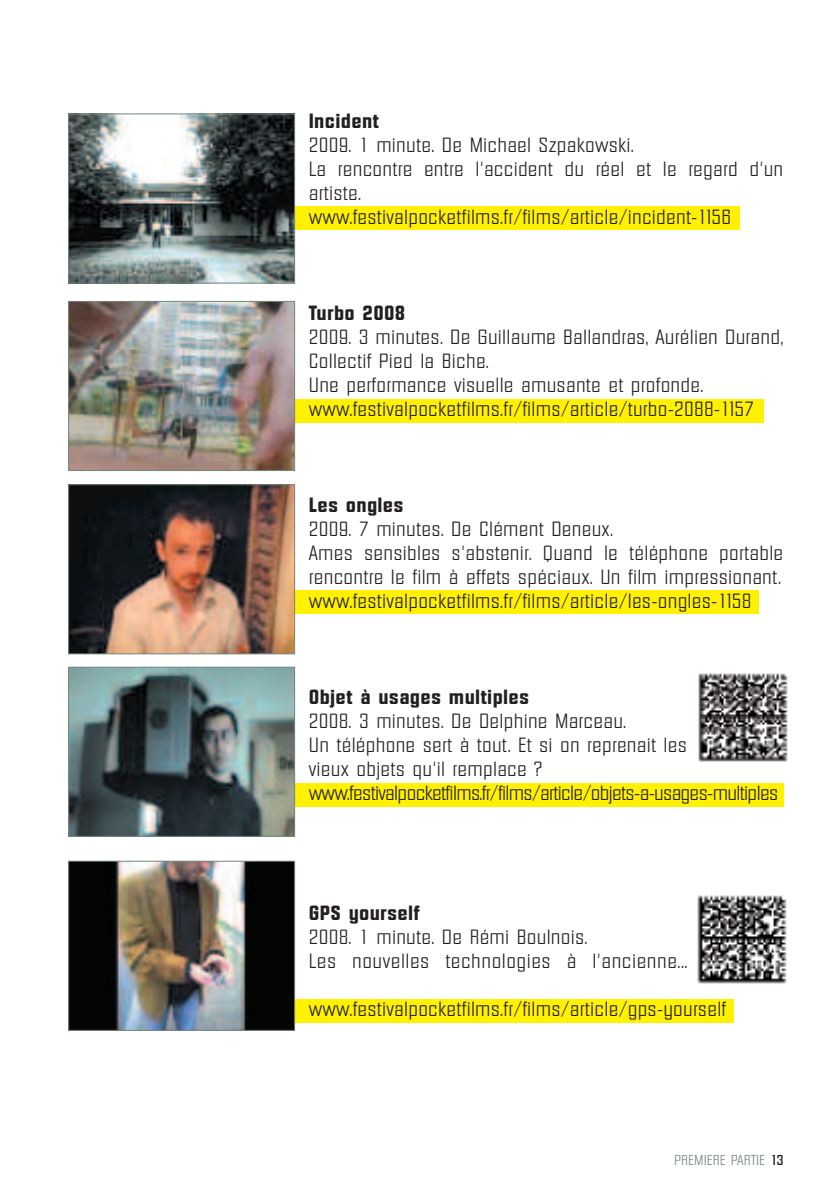
<style>
.page{position:relative;width:840px;height:1191px;background:#fff}
.page>*{position:absolute;margin:0;border:0;box-sizing:border-box;transform-origin:0 0}
.t1{font:300 20px/24px "Diamante";letter-spacing:.045em;color:#231f20}
.t2{font:700 20px "Diamante";letter-spacing:.05em;color:#231f20}
.t3{font:300 14px "Diamante";letter-spacing:.045em;color:#75887e}
.s1{font-weight:500;color:#231f20}
</style>
<div class="page">
<div style="left:240px;top:999px;width:493px;height:24px;background:#fff101"></div>
<div style="left:290px;top:783px;width:493px;height:23px;background:#fff101"></div>
<div style="left:262px;top:590px;width:495px;height:23px;background:#fff101"></div>
<div style="left:252px;top:399px;width:511px;height:23px;background:#fff101"></div>
<div style="left:240px;top:206px;width:499px;height:24px;background:#fff101"></div>
<img style="left:70px;top:115px;width:223px;height:166px">
<div style="left:68px;top:113px;width:227px;height:170px;border:1px solid #75887e"></div>
<img style="left:70px;top:303px;width:223px;height:166px">
<div style="left:68px;top:301px;width:227px;height:170px;border:1px solid #75887e"></div>
<img style="left:70px;top:486px;width:223px;height:166px">
<div style="left:68px;top:484px;width:227px;height:170px;border:1px solid #75887e"></div>
<img style="left:70px;top:668px;width:223px;height:167px">
<div style="left:68px;top:666px;width:227px;height:171px;border:1px solid #75887e"></div>
<img style="left:70px;top:862px;width:223px;height:166px">
<div style="left:68px;top:860px;width:227px;height:170px;border:1px solid #75887e"></div>
<img style="left:698px;top:673px;width:90px;height:89px">
<img style="left:697px;top:895px;width:90px;height:89px">
<p class="t2" style="left:309px;top:113px;width:71px">Incident</p>
<p class="t1" style="left:309px;top:134px;width:475px">2009. 1 minute. De Michael Szpakowski.<br>La rencontre entre l'accident du réel et le regard d'un artiste. www.festivalpocketfilms.fr/films/article/incident-1156</p>
<p class="t2" style="left:309px;top:305px;width:97px">Turbo 2008</p>
<p class="t1" style="left:309px;top:326px;width:475px">2009. 3 minutes. De Guillaume Ballandras, Aurélien Durand, Collectif Pied la Biche.<br>Une performance visuelle amusante et profonde. www.festivalpocketfilms.fr/films/article/turbo-2088-1157</p>
<p class="t2" style="left:309px;top:497px;width:96px">Les ongles</p>
<p class="t1" style="left:309px;top:518px;width:475px">2009. 7 minutes. De Clément Deneux.<br>Ames sensibles s'abstenir. Quand le téléphone portable rencontre le film à effets spéciaux. Un film impressionant. www.festivalpocketfilms.fr/films/article/les-ongles-1158</p>
<p class="t2" style="left:309px;top:689px;width:221px">Objet à usages multiples</p>
<p class="t1" style="left:309px;top:710px;width:470px">2008. 3 minutes. De Delphine Marceau.<br>Un téléphone sert à tout. Et si on reprenait les<br>vieux objets qu'il remplace ? www.festivalpocketfilms.fr/films/article/objets-a-usages-multiples</p>
<p class="t2" style="left:309px;top:905px;width:112px">GPS yourself</p>
<p class="t1" style="left:309px;top:926px;width:379px">2008. 1 minute. De Rémi Boulnois.<br>Les nouvelles technologies à l'ancienne...</p>
<p class="t1" style="left:309px;top:998px;width:418px">www.festivalpocketfilms.fr/films/article/gps-yourself</p>
<p class="t3" style="left:674px;top:1154px;width:110px">PREMIERE PARTIE <span class="s1">13</span></p>
</div>
